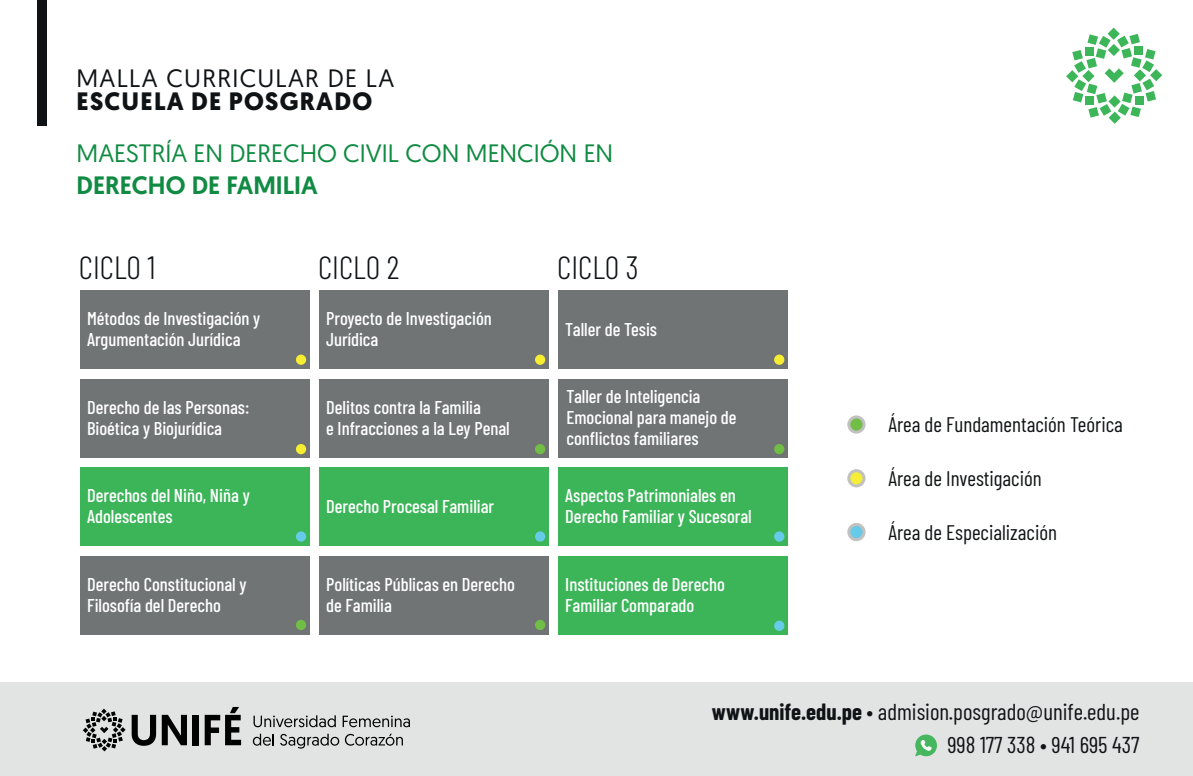
<style>
.page{position:relative;width:1193px;height:776px;background:#fff}
.page>*{position:absolute;margin:0;border:0;box-sizing:border-box;transform-origin:0 0}
.t1{font:300 32.1px "Barlow Condensed";color:#101315}
.t2{font:25.2px "Geomanist";color:#118b43}
.t3{font:25.2px "Geomanist";letter-spacing:.05em;color:#101315}
.t4{font:700 25.2px "Geomanist";letter-spacing:.05em;color:#101315}
.t5{font:500 25.2px "Geomanist";color:#118b43}
.t6{font:22.8px/32.4px "Barlow Condensed";color:#101315;text-align:right}
.t7{font:21px "Barlow Condensed";color:#111415}
.t8{font:500 18.6px/21px "Barlow Condensed";color:#fff}
.s1{font-weight:700}
</style>
<div class="page">
<div style="left:0;top:682px;width:1192px;height:93px;background:#e2e4e4"></div>
<div style="left:37px;top:0;width:9px;height:125px;background:#101315"></div>
<div style="left:80px;top:290px;width:230px;height:79px;background:#707475"></div>
<div style="left:80px;top:379px;width:230px;height:78px;background:#707475"></div>
<div style="left:80px;top:467px;width:230px;height:78px;background:#3cb559"></div>
<div style="left:296px;top:354px;width:10px;height:10px;background:#f7ee31;border-radius:50%"></div>
<div style="left:296px;top:531px;width:10px;height:10px;background:#65cbe8;border-radius:50%"></div>
<div style="left:296px;top:444px;width:10px;height:10px;background:#f7ee31;border-radius:50%"></div>
<div style="left:80px;top:555px;width:230px;height:79px;background:#707475"></div>
<div style="left:296px;top:619px;width:10px;height:10px;background:#70be45;border-radius:50%"></div>
<div style="left:319px;top:290px;width:230px;height:79px;background:#707475"></div>
<div style="left:319px;top:379px;width:230px;height:78px;background:#707475"></div>
<div style="left:319px;top:467px;width:230px;height:78px;background:#3cb559"></div>
<div style="left:535px;top:354px;width:10px;height:10px;background:#f7ee31;border-radius:50%"></div>
<div style="left:319px;top:555px;width:230px;height:79px;background:#707475"></div>
<div style="left:535px;top:619px;width:10px;height:10px;background:#70be45;border-radius:50%"></div>
<div style="left:558px;top:290px;width:229px;height:79px;background:#707475"></div>
<div style="left:558px;top:379px;width:229px;height:78px;background:#707475"></div>
<div style="left:558px;top:467px;width:229px;height:78px;background:#3cb559"></div>
<div style="left:774px;top:354px;width:10px;height:10px;background:#f7ee31;border-radius:50%"></div>
<div style="left:558px;top:555px;width:229px;height:79px;background:#3cb559"></div>
<svg style="left:1066px;top:28px;width:96px;height:96px"></svg>
<svg style="left:915px;top:734px;width:22px;height:23px"></svg>
<svg style="left:132px;top:714px;width:24px;height:31px"></svg>
<svg style="left:162px;top:714px;width:25px;height:30px"></svg>
<div style="left:193px;top:714px;width:6px;height:30px;background:#000001"></div>
<svg style="left:205px;top:706px;width:36px;height:38px"></svg>
<svg style="left:83px;top:708px;width:43px;height:43px"></svg>
<svg style="left:253px;top:715px;width:83px;height:11px"></svg>
<svg style="left:342px;top:715px;width:68px;height:11px"></svg>
<svg style="left:253px;top:733px;width:21px;height:12px"></svg>
<svg style="left:280px;top:733px;width:49px;height:15px"></svg>
<svg style="left:330px;top:736px;width:9px;height:9px"></svg>
<svg style="left:345px;top:733px;width:9px;height:12px"></svg>
<svg style="left:355px;top:736px;width:9px;height:9px"></svg>
<svg style="left:366px;top:733px;width:37px;height:12px"></svg>
<div style="left:535px;top:531px;width:10px;height:10px;background:#65cbe8;border-radius:50%"></div>
<div style="left:535px;top:444px;width:10px;height:10px;background:#70be45;border-radius:50%"></div>
<div style="left:774px;top:444px;width:10px;height:10px;background:#70be45;border-radius:50%"></div>
<div style="left:774px;top:531px;width:10px;height:10px;background:#65cbe8;border-radius:50%"></div>
<div style="left:774px;top:620px;width:10px;height:10px;background:#65cbe8;border-radius:50%"></div>
<div style="left:848px;top:416px;width:16px;height:16px;background:#70be45;border-radius:50%"></div>
<div style="left:847px;top:415px;width:18px;height:18px;border:3px solid #c1c1c0;border-radius:50%"></div>
<div style="left:848px;top:470px;width:16px;height:15px;background:#f5ed36;border-radius:50%"></div>
<div style="left:847px;top:469px;width:18px;height:18px;border:3px solid #c1c1c0;border-radius:50%"></div>
<div style="left:848px;top:524px;width:16px;height:15px;background:#65cbe8;border-radius:50%"></div>
<div style="left:847px;top:522px;width:18px;height:19px;border:3px solid #c1c1c0;border-radius:50%"></div>
<h2 class="t3" style="left:77px;top:62px;width:319px">MALLA CURRICULAR DE LA</h2>
<h2 class="t4" style="left:77px;top:84px;width:297px">ESCUELA DE POSGRADO</h2>
<h2 class="t2" style="left:77px;top:137px;width:538px">MAESTRÍA EN DERECHO CIVIL CON MENCIÓN EN</h2>
<h2 class="t5" style="left:77px;top:169px;width:243px">DERECHO DE FAMILIA</h2>
<h1 class="t1" style="left:79px;top:244px;width:78px">CICLO 1</h1>
<p class="t8" style="left:87px;top:306px;width:175px">Métodos de Investigación y<br>Argumentación Jurídica</p>
<h1 class="t1" style="left:318px;top:244px;width:83px">CICLO 2</h1>
<p class="t8" style="left:326px;top:306px;width:167px">Proyecto de Investigación<br>Jurídica</p>
<h1 class="t1" style="left:557px;top:244px;width:83px">CICLO 3</h1>
<p class="t8" style="left:565px;top:317px;width:93px">Taller de Tesis</p>
<p class="t8" style="left:87px;top:395px;width:164px">Derecho de las Personas:<br>Bioética y Biojurídica</p>
<p class="t8" style="left:87px;top:483px;width:164px">Derechos del Niño, Niña y<br>Adolescentes</p>
<p class="t8" style="left:326px;top:395px;width:185px">Delitos contra la Familia<br>e Infracciones a la Ley Penal</p>
<p class="t8" style="left:326px;top:494px;width:169px">Derecho Procesal Familiar</p>
<p class="t8" style="left:566px;top:384px;width:172px">Taller de Inteligencia<br>Emocional para manejo de conflictos familiares</p>
<p class="t8" style="left:565px;top:483px;width:188px">Aspectos Patrimoniales en<br>Derecho Familiar y Sucesoral</p>
<p class="t7" style="left:888px;top:409px;width:236px">Área de Fundamentación Teórica</p>
<p class="t7" style="left:888px;top:462px;width:155px">Área de Investigación</p>
<p class="t7" style="left:888px;top:517px;width:170px">Área de Especialización</p>
<p class="t8" style="left:87px;top:571px;width:161px">Derecho Constitucional y<br>Filosofía del Derecho</p>
<p class="t8" style="left:326px;top:571px;width:190px">Políticas Públicas en Derecho de Familia</p>
<p class="t8" style="left:565px;top:571px;width:161px">Instituciones de Derecho<br>Familiar Comparado</p>
<p class="t6" style="left:712px;top:693px;width:429px"><span class="s1">www.unife.edu.pe</span> • admision.posgrado@unife.edu.pe<br>998 177 338 • 941 695 437</p>
</div>
